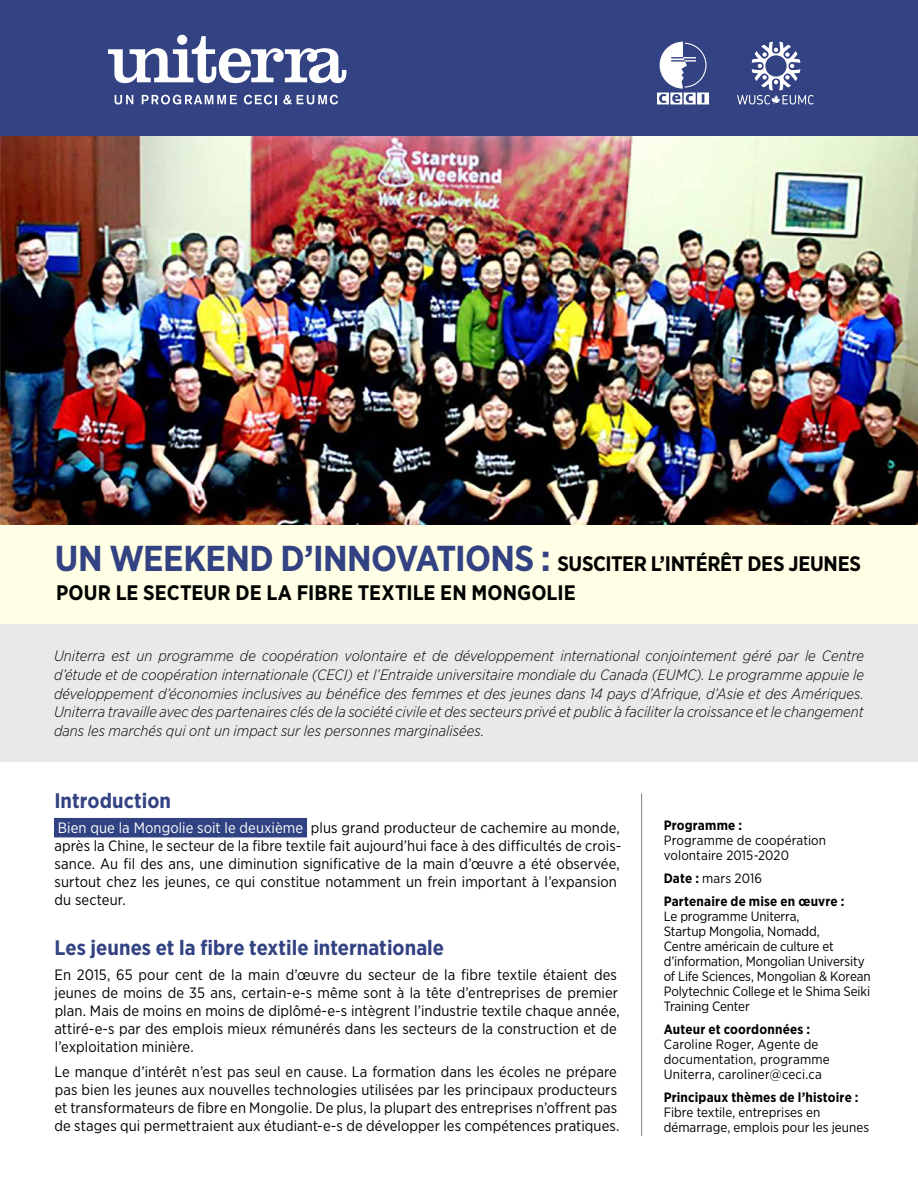
<style>
.page{position:relative;width:918px;height:1188px;background:#fff}
.page>*{position:absolute;margin:0;border:0;box-sizing:border-box;transform-origin:0 0}
.t1{font:700 21px/28.5px "Gotham Narrow";letter-spacing:-.005em;color:#000}
.t2{font:700 21px "Gotham Narrow";color:#324282}
.t3{font:15px/18px "Gotham Narrow";letter-spacing:.005em;color:#000}
.t4{font:italic 300 15px/18.8px "Gotham Narrow";color:#000;text-align:justify}
.t5{font:13.5px/15px "Gotham Narrow";letter-spacing:-.005em;color:#000}
.t6{font:700 13.5px/23px "Gotham Narrow";letter-spacing:.015em;color:#000}
.s1{font-size:36px;color:#324282}
.s2{color:#fff}
.s3{font-weight:400}
</style>
<div class="page">
<div style="left:0;top:0;width:918px;height:136px;background:#324282"></div>
<div style="left:54px;top:818px;width:253px;height:19px;background:#314282"></div>
<hr style="left:641px;top:794px;width:1px;height:342px;background:#838384">
<img style="left:0;top:136px;width:918px;height:389px">
<div style="left:0;top:525px;width:918px;height:102px;background:#ffffe5"></div>
<div style="left:0;top:624px;width:918px;height:138px;background:#e8eaea"></div>
<svg style="left:115px;top:95px;width:18px;height:9px"></svg>
<svg style="left:142px;top:95px;width:95px;height:9px"></svg>
<svg style="left:244px;top:95px;width:33px;height:9px"></svg>
<svg style="left:283px;top:95px;width:55px;height:9px"></svg>
<svg style="left:108px;top:36px;width:238px;height:47px"></svg>
<svg style="left:737px;top:42px;width:77px;height:62px"></svg>
<svg style="left:657px;top:42px;width:52px;height:62px"></svg>
<h1 class="t1" style="left:55px;top:550px;width:808px"><span class="s1">UN WEEKEND D’INNOVATIONS :</span> SUSCITER L’INTÉRÊT DES JEUNES<br>POUR LE SECTEUR DE LA FIBRE TEXTILE EN MONGOLIE</h1>
<p class="t4" style="left:54px;top:646px;width:812px">Uniterra est un programme de coopération volontaire et de développement international conjointement géré par le Centre d’étude et de coopération internationale (CECI) et l’Entraide universitaire mondiale du Canada (EUMC). Le programme appuie le développement d’économies inclusives au bénéfice des femmes et des jeunes dans 14 pays d’Afrique, d’Asie et des Amériques.<br>Uniterra travaille avec des partenaires clés de la société civile et des secteurs privé et public à faciliter la croissance et le changement dans les marchés qui ont un impact sur les personnes marginalisées.</p>
<h1 class="t2" style="left:54px;top:787px;width:118px">Introduction</h1>
<p class="t3" style="left:54px;top:818px;width:568px"><span class="s2">Bien que la Mongolie soit le deuxième</span> plus grand producteur de cachemire au monde, après la Chine, le secteur de la fibre textile fait aujourd’hui face à des difficultés de crois&shy;sance. Au fil des ans, une diminution significative de la main d’œuvre a été observée, surtout chez les jeunes, ce qui constitue notamment un frein important à l’expansion du secteur.</p>
<h1 class="t2" style="left:55px;top:934px;width:391px">Les jeunes et la fibre textile internationale</h1>
<p class="t3" style="left:54px;top:965px;width:567px">En 2015, 65 pour cent de la main d’œuvre du secteur de la fibre textile étaient des jeunes de moins de 35 ans, certain-e-s même sont à la tête d’entreprises de premier plan. Mais de moins en moins de diplômé-e-s intègrent l’industrie textile chaque année, attiré-e-s par des emplois mieux rémunérés dans les secteurs de la construction et de l’exploitation minière.</p>
<p class="t3" style="left:54px;top:1062px;width:567px">Le manque d’intérêt n’est pas seul en cause. La formation dans les écoles ne prépare pas bien les jeunes aux nouvelles technologies utilisées par les principaux producteurs et transformateurs de fibre en Mongolie. De plus, la plupart des entreprises n’offrent pas de stages qui permettraient aux étudiant-e-s de développer les compétences pratiques.</p>
<p class="t6" style="left:664px;top:814px;width:80px">Programme :</p>
<p class="t5" style="left:664px;top:832px;width:164px">Programme de coopération volontaire 2015-2020</p>
<p class="t6" style="left:664px;top:867px;width:182px">Date : <span class="s3">mars 2016<br></span>Partenaire de mise en œuvre :</p>
<p class="t5" style="left:664px;top:908px;width:209px">Le programme Uniterra,<br>Startup Mongolia, Nomadd,<br>Centre américain de culture et d’information, Mongolian University of Life Sciences, Mongolian &amp; Korean<br>Polytechnic College et le Shima Seiki<br>Training Center</p>
<p class="t6" style="left:664px;top:1017px;width:148px">Auteur et coordonnées :</p>
<p class="t5" style="left:664px;top:1036px;width:167px">Caroline Roger, Agente de documentation, programme<br>Uniterra, caroliner@ceci.ca</p>
<p class="t6" style="left:664px;top:1085px;width:196px">Principaux thèmes de l’histoire :</p>
<p class="t5" style="left:664px;top:1104px;width:207px">Fibre textile, entreprises en démarrage, emplois pour les jeunes</p>
</div>
